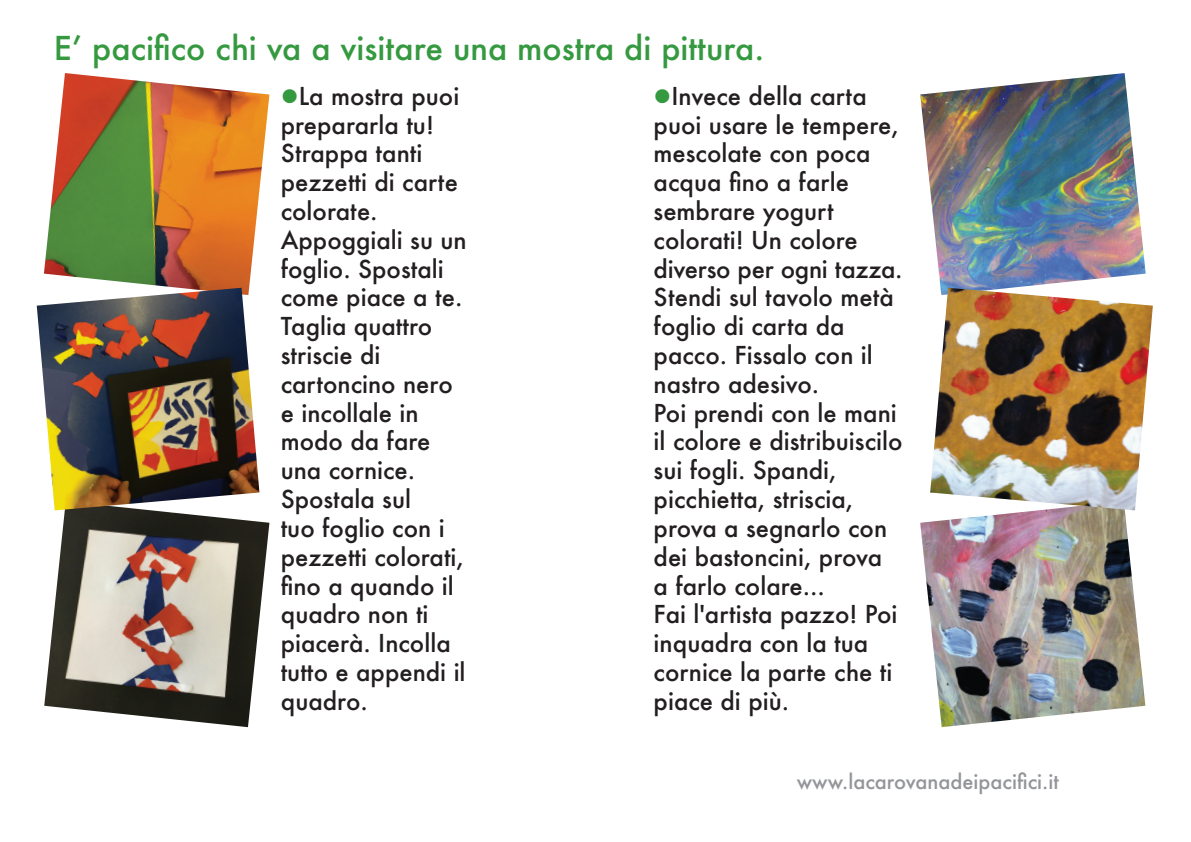
<style>
.page{position:relative;width:1191px;height:842px;background:#fff}
.page>*{position:absolute;margin:0;border:0;box-sizing:border-box;transform-origin:0 0}
.t1{font:500 32px "Futura";color:#359940}
.t2{font:500 24px/28.8px "Futura";color:#231f20}
.t3{font:500 20px "Futura";color:#939598}
.s1{color:#359940}
</style>
<div class="page">
<img style="left:44px;top:73px;width:225px;height:215px">
<img style="left:44px;top:510px;width:225px;height:217px">
<img style="left:37px;top:288px;width:222px;height:222px">
<img style="left:920px;top:73px;width:225px;height:215px">
<img style="left:920px;top:510px;width:225px;height:217px">
<img style="left:930px;top:288px;width:222px;height:222px">
<h1 class="t1" style="left:54px;top:27px;width:712px">E’ pacifico chi va a visitare una mostra di pittura.</h1>
<p class="t2" style="left:281px;top:81px;width:187px"><span class="s1">●</span>La mostra puoi prepararla tu!<br>Strappa tanti pezzetti di carte colorate.<br>Appoggiali su un foglio. Spostali come piace a te.<br>Taglia quattro striscie di cartoncino nero e incollale in modo da fare una cornice.<br>Spostala sul<br>tuo foglio con i pezzetti colorati, fino a quando il quadro non ti piacerà. Incolla tutto e appendi il quadro.</p>
<p class="t2" style="left:653px;top:81px;width:251px"><span class="s1">●</span>Invece della carta puoi usare le tempere, mescolate con poca acqua fino a farle sembrare yogurt colorati! Un colore diverso per ogni tazza.<br>Stendi sul tavolo metà foglio di carta da pacco. Fissalo con il nastro adesivo.<br>Poi prendi con le mani il colore e distribuiscilo sui fogli. Spandi, picchietta, striscia, prova a segnarlo con dei bastoncini, prova<br>a farlo colare...<br>Fai l'artista pazzo! Poi inquadra con la tua cornice la parte che ti piace di più.</p>
<p class="t3" style="left:797px;top:768px;width:263px">www.lacarovanadeipacifici.it</p>
</div>
